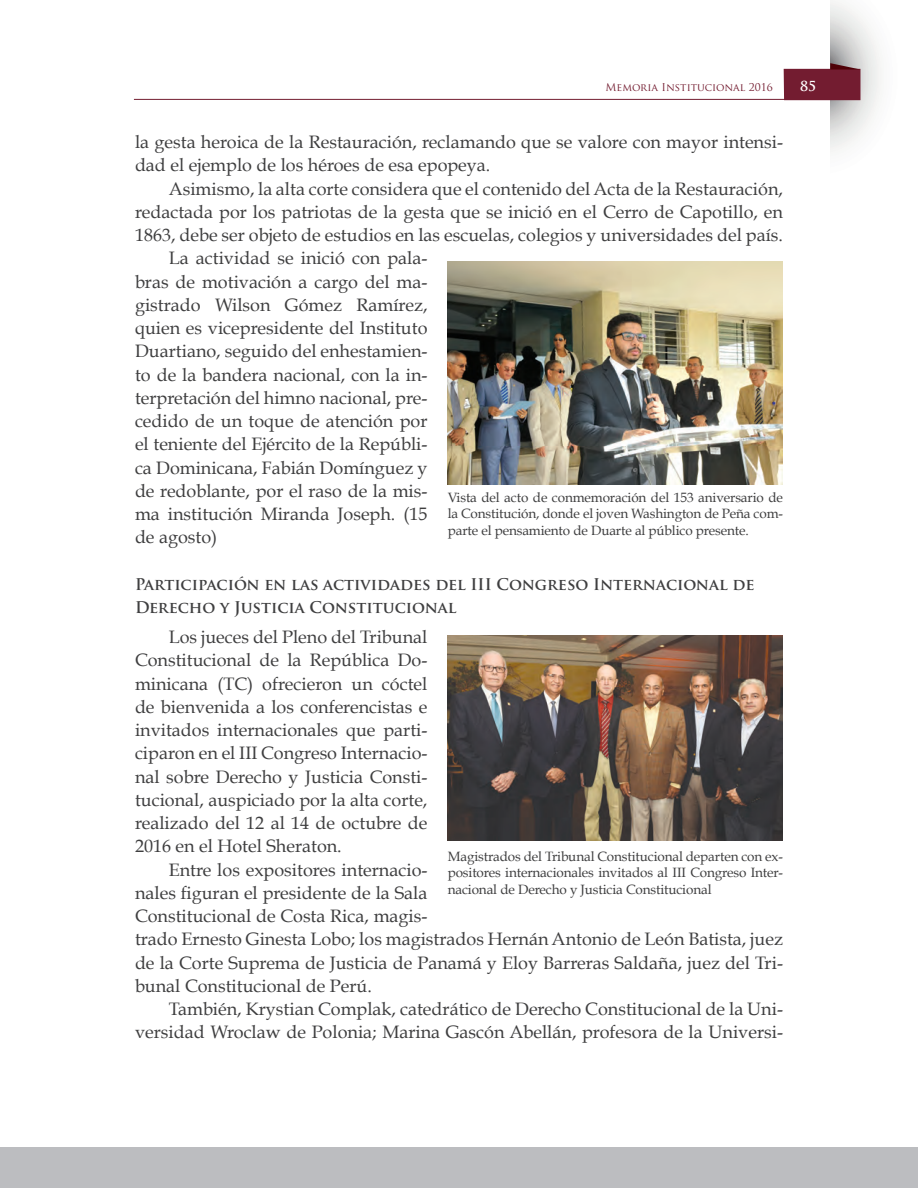
<style>
.page{position:relative;width:918px;height:1188px;background:#fff}
.page>*{position:absolute;margin:0;border:0;box-sizing:border-box;transform-origin:0 0}
.t1{font:18px/23.2px "Book Antiqua";color:#3e3e3f}
.t2{font:700 15.75px/23.2px "Trajan Pro";color:#3e3e3f}
.t3{font:13.5px/16.5px "Book Antiqua";letter-spacing:-.01em;color:#3e3e3f;text-align:justify}
.t4{font:700 13.5px "Trajan Pro";color:#fff}
.t5{font:10.5px "Trajan Pro";color:#731c30}
</style>
<div class="page">
<img style="left:830px;top:0;width:51px;height:152px">
<div style="left:784px;top:69px;width:76px;height:31px;background:#731c30"></div>
<svg style="left:830px;top:63px;width:30px;height:7px"></svg>
<div style="left:1px;top:1148px;width:917px;height:40px;background:#bcbdc0"></div>
<hr style="left:134px;top:99px;width:653px;height:1px;background:#731c30">
<img style="left:448px;top:261px;width:335px;height:223px">
<img style="left:448px;top:635px;width:335px;height:205px">
<p class="t5" style="left:606px;top:81px;width:169px">Memoria Institucional 2016</p>
<p class="t4" style="left:800px;top:78px;width:18px">85</p>
<p class="t1" style="left:135px;top:130px;width:649px">la gesta heroica de la Restauración, reclamando que se valore con mayor intensi&shy;dad el ejemplo de los héroes de esa epopeya.</p>
<p class="t1" style="left:169px;top:177px;width:616px">Asimismo, la alta corte considera que el contenido del Acta de la Restauración,</p>
<p class="t1" style="left:135px;top:200px;width:650px">redactada por los patriotas de la gesta que se inició en el Cerro de Capotillo, en</p>
<p class="t1" style="left:135px;top:223px;width:650px">1863, debe ser objeto de estudios en las escuelas, colegios y universidades del país.</p>
<p class="t1" style="left:169px;top:247px;width:260px">La actividad se inició con pala-</p>
<p class="t1" style="left:135px;top:270px;width:294px">bras de motivación a cargo del ma-</p>
<p class="t1" style="left:135px;top:293px;width:294px">gistrado Wilson Gómez Ramírez,</p>
<p class="t1" style="left:135px;top:316px;width:294px">quien es vicepresidente del Instituto</p>
<p class="t1" style="left:135px;top:340px;width:294px">Duartiano, seguido del enhestamien-</p>
<p class="t1" style="left:135px;top:363px;width:294px">to de la bandera nacional, con la in-</p>
<p class="t1" style="left:135px;top:386px;width:294px">terpretación del himno nacional, pre-</p>
<p class="t1" style="left:135px;top:409px;width:294px">cedido de un toque de atención por</p>
<p class="t1" style="left:135px;top:433px;width:294px">el teniente del Ejército de la Repúbli-</p>
<p class="t1" style="left:135px;top:456px;width:294px">ca Dominicana, Fabián Domínguez y</p>
<p class="t1" style="left:135px;top:479px;width:294px">de redoblante, por el raso de la mis-</p>
<p class="t1" style="left:135px;top:502px;width:294px">ma institución Miranda Joseph. (15</p>
<p class="t1" style="left:135px;top:526px;width:84px">de agosto)</p>
<p class="t2" style="left:135px;top:573px;width:621px">Participación en las actividades del III Congreso Internacional de<br>Derecho y Justicia Constitucional</p>
<p class="t1" style="left:135px;top:625px;width:294px;text-align:justify;text-indent:34px">Los jueces del Pleno del Tribunal Constitucional de la República Do&shy;minicana (TC) ofrecieron un cóctel de bienvenida a los conferencistas e invitados internacionales que parti&shy;ciparon en el III Congreso Internacio&shy;nal sobre Derecho y Justicia Consti&shy;tucional, auspiciado por la alta corte, realizado del 12 al 14 de octubre de 2016 en el Hotel Sheraton.</p>
<p class="t1" style="left:135px;top:858px;width:650px;text-indent:34px">Entre los expositores internacio-<br>nales figuran el presidente de la Sala<br>Constitucional de Costa Rica, magis-<br>trado Ernesto Ginesta Lobo; los magistrados Hernán Antonio de León Batista, juez de la Corte Suprema de Justicia de Panamá y Eloy Barreras Saldaña, juez del Tri&shy;bunal Constitucional de Perú.</p>
<p class="t1" style="left:135px;top:997px;width:650px;text-align:right">También, Krystian Complak, catedrático de Derecho Constitucional de la Uni&shy;versidad Wroclaw de Polonia; Marina Gascón Abellán, profesora de la Universi-</p>
<p class="t3" style="left:448px;top:489px;width:337px">Vista del acto de conmemoración del 153 aniversario de la Constitución, donde el joven Washington de Peña com&shy;parte el pensamiento de Duarte al público presente.</p>
<p class="t3" style="left:448px;top:848px;width:337px">Magistrados del Tribunal Constitucional departen con ex&shy;positores internacionales invitados al III Congreso Inter&shy;nacional de Derecho y Justicia Constitucional</p>
</div>
